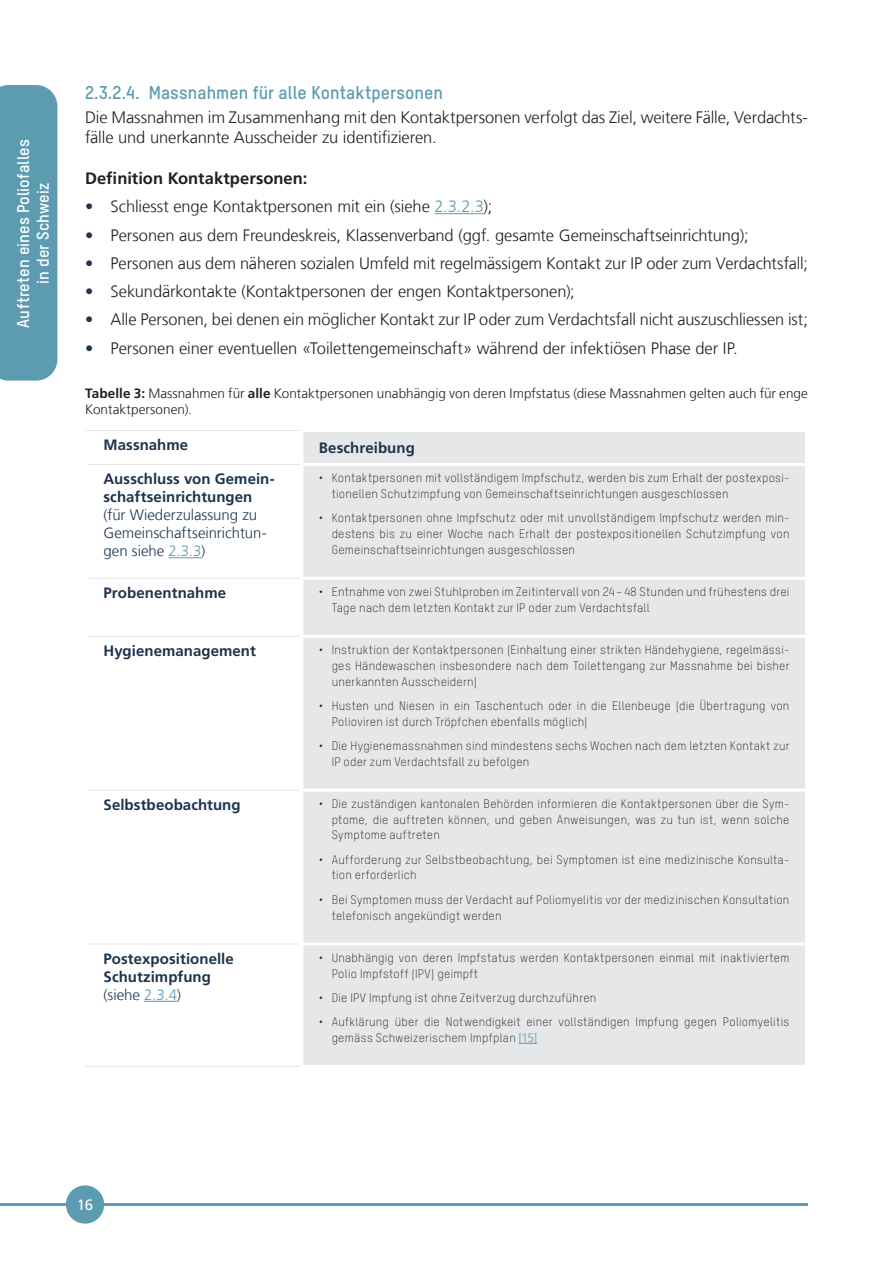
<style>
.page{position:relative;width:893px;height:1263px;background:#fff}
.page>*{position:absolute;margin:0;border:0;box-sizing:border-box;transform-origin:0 0}
.Subtitle_0_0_0_0{font:18px "T Star Pro Bold";color:#5d9bb0}
.Copytext{font:300 16.5px/19.8px "Frutiger LT Com";letter-spacing:-.005em;color:#231f20}
.Register-text{font:16.5px "T Star Pro Bold";letter-spacing:.01em;color:#fff}
.Copytext-2{font:700 16.5px "Frutiger LT Com";color:#231f20}
.Tabelle_Titel{font:700 15px/18px "Frutiger LT Com";letter-spacing:.005em;color:#1d344c}
.Tabelle_Titel-2{font:300 15px/18px "Frutiger LT Com";color:#1d344c}
.t1{font:15px "Frutiger LT Com";color:#fff}
.Legende{font:300 13.5px/16.2px "Frutiger LT Com";letter-spacing:.005em;color:#231f20}
.t2{font:12px/15.8px "T Star Pro Light";letter-spacing:.02em;color:#231f20}
.s1{font-weight:700;color:#1d344c}
.s2{color:#5d9bb0}
.s3{font-weight:700}
.s4{font-weight:300}
.s5{font-weight:300;color:#5d9bb0}
.s6{font-family:"Frutiger LT Com";font-weight:300;color:#5d9bb0}
</style>
<div class="page">
<hr style="left:0;top:1203px;width:808px;height:3px;background:#5d9bb0">
<div style="left:66px;top:1185px;width:38px;height:39px;background:#5d9bb0;border-radius:50%"></div>
<hr style="left:434px;top:213px;width:49px;height:1px;background:#5d9bb0">
<div style="left:303px;top:432px;width:502px;height:633px;background:#e6e7e9"></div>
<hr style="left:300px;top:463px;width:508px;height:3px;background:#fff">
<hr style="left:300px;top:577px;width:508px;height:3px;background:#fff">
<hr style="left:300px;top:635px;width:508px;height:3px;background:#fff">
<hr style="left:300px;top:789px;width:508px;height:3px;background:#fff">
<hr style="left:300px;top:942px;width:508px;height:3px;background:#fff">
<hr style="left:85px;top:430px;width:215px;height:1px;background:#e6e7e9">
<hr style="left:88px;top:464px;width:212px;height:1px;background:#e6e7e9">
<hr style="left:88px;top:578px;width:212px;height:1px;background:#e6e7e9">
<hr style="left:88px;top:636px;width:212px;height:1px;background:#e6e7e9">
<hr style="left:88px;top:790px;width:212px;height:1px;background:#e6e7e9">
<hr style="left:88px;top:944px;width:212px;height:1px;background:#e6e7e9">
<hr style="left:85px;top:1066px;width:215px;height:1px;background:#e6e7e9">
<hr style="left:169px;top:557px;width:32px;height:1px;background:#5d9bb0">
<hr style="left:144px;top:1001px;width:33px;height:1px;background:#5d9bb0">
<svg style="left:519px;top:1043px;width:18px;height:1px"></svg>
<div style="left:0;top:85px;width:57px;height:296px;background:#5d9bb0"></div>
<p class="Register-text" style="left:11px;top:328px;width:190px;rotate:-90deg">Auftreten eines Poliofalles</p>
<p class="Register-text" style="left:31px;top:284px;width:102px;rotate:-90deg">in der Schweiz</p>
<p class="Subtitle_0_0_0_0" style="left:85px;top:79px;width:359px">2.3.2.4. Massnahmen für alle Kontaktpersonen</p>
<p class="Copytext" style="left:85px;top:108px;width:724px">Die Massnahmen im Zusammenhang mit den Kontaktpersonen verfolgt das Ziel, weitere Fälle, Verdachts&shy;fälle und unerkannte Ausscheider zu identifizieren.</p>
<p class="Copytext-2" style="left:85px;top:168px;width:224px">Definition Kontaktpersonen:</p>
<p class="Copytext" style="left:85px;top:197px;width:409px"><span class="s1">•</span> Schliesst enge Kontaktpersonen mit ein (siehe <span class="s2">2.3.2.3</span>);</p>
<p class="Copytext" style="left:85px;top:225px;width:665px"><span class="s1">•</span> Personen aus dem Freundeskreis, Klassenverband (ggf. gesamte Gemeinschaftseinrichtung);</p>
<p class="Copytext" style="left:85px;top:253px;width:724px"><span class="s1">•</span> Personen aus dem näheren sozialen Umfeld mit regelmässigem Kontakt zur IP oder zum Verdachtsfall;</p>
<p class="Copytext" style="left:85px;top:282px;width:491px"><span class="s1">•</span> Sekundärkontakte (Kontaktpersonen der engen Kontaktpersonen);</p>
<p class="Copytext" style="left:85px;top:310px;width:724px"><span class="s1">•</span> Alle Personen, bei denen ein möglicher Kontakt zur IP oder zum Verdachtsfall nicht auszuschliessen ist;</p>
<p class="Copytext" style="left:85px;top:338px;width:654px"><span class="s1">•</span> Personen einer eventuellen «Toilettengemeinschaft» während der infektiösen Phase der IP.</p>
<p class="Legende" style="left:85px;top:386px;width:724px"><span class="s3">Tabelle 3:</span> Massnahmen für <span class="s3">alle</span> Kontaktpersonen unabhängig von deren Impfstatus (diese Massnahmen gelten auch für enge<br>Kontaktpersonen).</p>
<p class="Tabelle_Titel" style="left:104px;top:436px;width:86px">Massnahme</p>
<p class="Tabelle_Titel" style="left:319px;top:439px;width:97px">Beschreibung</p>
<p class="Tabelle_Titel" style="left:104px;top:470px;width:173px">Ausschluss von Gemein&shy;schaftseinrichtungen</p>
<p class="Tabelle_Titel-2" style="left:104px;top:506px;width:165px">(für Wiederzulassung zu<br>Gemeinschaftseinrichtun&shy;gen siehe <span class="s2">2.3.3</span>)</p>
<p class="t2" style="left:332px;top:469px;width:459px;text-indent:-13px">• Kontaktpersonen mit vollständigem Impfschutz, werden bis zum Erhalt der postexposi&shy;tionellen Schutzimpfung von Gemeinschaftseinrichtungen ausgeschlossen</p>
<p class="t2" style="left:332px;top:509px;width:459px;text-align:justify;text-indent:-13px">• Kontaktpersonen ohne Impfschutz oder mit unvollständigem Impfschutz werden min&shy;destens bis zu einer Woche nach Erhalt der postexpositionellen Schutzimpfung von Gemeinschaftseinrichtungen ausgeschlossen</p>
<p class="Tabelle_Titel" style="left:104px;top:584px;width:124px">Probenentnahme</p>
<p class="t2" style="left:332px;top:583px;width:459px;text-indent:-13px">• Entnahme von zwei Stuhlproben im Zeitintervall von 24–48 Stunden und frühestens drei<br>Tage nach dem letzten Kontakt zur IP oder zum Verdachtsfall</p>
<p class="Tabelle_Titel" style="left:104px;top:642px;width:154px">Hygienemanagement</p>
<p class="t2" style="left:332px;top:641px;width:459px;text-align:justify;text-indent:-13px">• Instruktion der Kontaktpersonen (Einhaltung einer strikten Händehygiene, regelmässi&shy;ges Händewaschen insbesondere nach dem Toilettengang zur Massnahme bei bisher unerkannten Ausscheidern)</p>
<p class="t2" style="left:332px;top:697px;width:459px;text-indent:-13px">• Husten und Niesen in ein Taschentuch oder in die Ellenbeuge (die Übertragung von<br>Polioviren ist durch Tröpfchen ebenfalls möglich)</p>
<p class="t2" style="left:332px;top:737px;width:459px;text-indent:-13px">• Die Hygienemassnahmen sind mindestens sechs Wochen nach dem letzten Kontakt zur<br>IP oder zum Verdachtsfall zu befolgen</p>
<p class="Tabelle_Titel" style="left:104px;top:796px;width:139px">Selbstbeobachtung</p>
<p class="t2" style="left:332px;top:795px;width:459px;text-align:justify;text-indent:-13px">• Die zuständigen kantonalen Behörden informieren die Kontaktpersonen über die Sym&shy;ptome, die auftreten können, und geben Anweisungen, was zu tun ist, wenn solche Symptome auftreten</p>
<p class="t2" style="left:332px;top:851px;width:459px;text-indent:-13px">• Aufforderung zur Selbstbeobachtung, bei Symptomen ist eine medizinische Konsulta&shy;tion erforderlich</p>
<p class="t2" style="left:332px;top:891px;width:459px;text-indent:-13px">• Bei Symptomen muss der Verdacht auf Poliomyelitis vor der medizinischen Konsultation telefonisch angekündigt werden</p>
<p class="Tabelle_Titel" style="left:104px;top:950px;width:132px">Postexpositionelle<br>Schutzimpfung <span class="s4">(siehe</span> <span class="s5">2.3.4</span><span class="s4">)</span></p>
<p class="t2" style="left:332px;top:949px;width:459px;text-indent:-13px">• Unabhängig von deren Impfstatus werden Kontaktpersonen einmal mit inaktiviertem<br>Polio Impfstoff (IPV) geimpft</p>
<p class="t2" style="left:319px;top:989px;width:279px">• Die IPV Impfung ist ohne Zeitverzug durchzuführen</p>
<p class="t2" style="left:332px;top:1013px;width:459px;text-indent:-13px">• Aufklärung über die Notwendigkeit einer vollständigen Impfung gegen Poliomyelitis gemäss Schweizerischem Impfplan <span class="s6">[15]</span></p>
<p class="t1" style="left:77px;top:1196px;width:18px">16</p>
</div>
